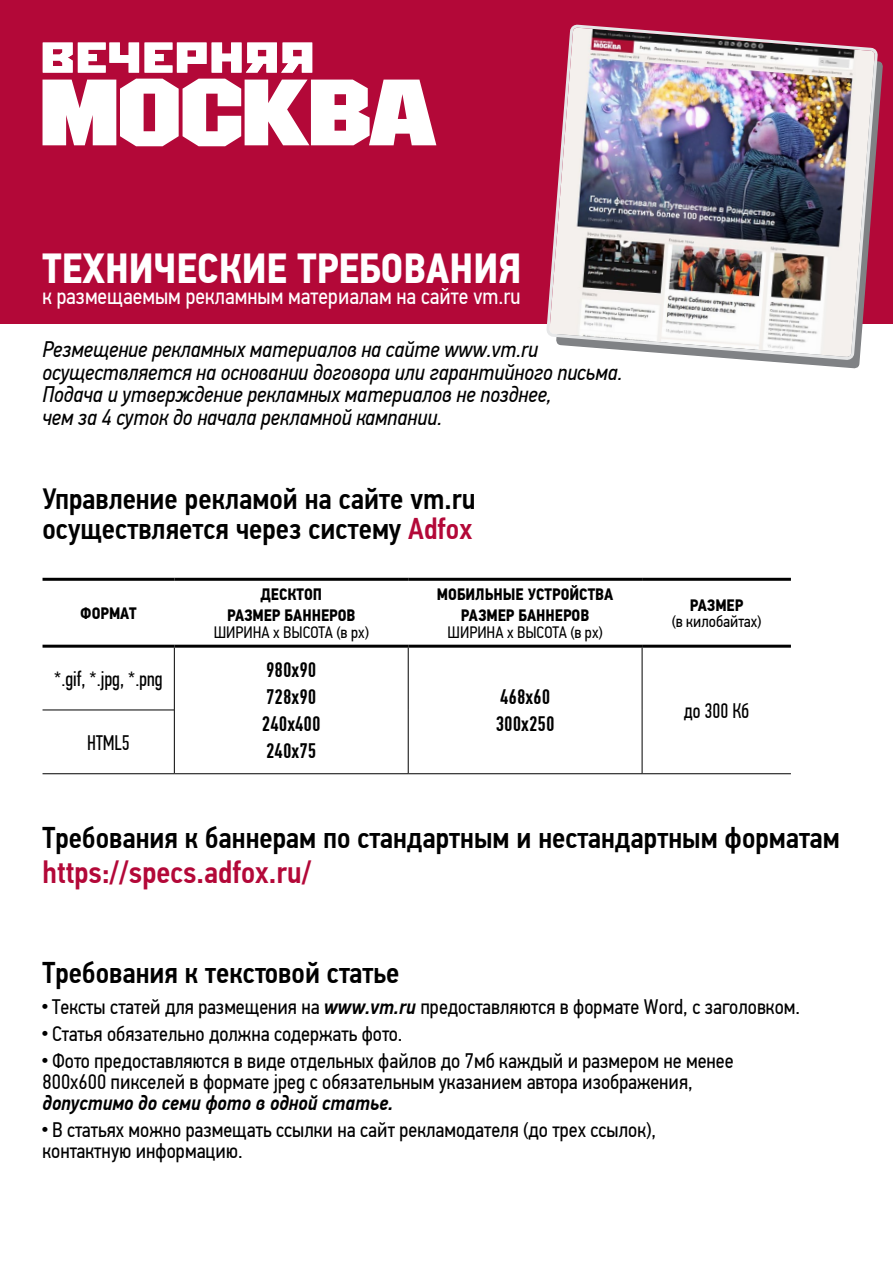
<style>
.page{position:relative;width:893px;height:1263px;background:#fff}
.page>*{position:absolute;margin:0;border:0;box-sizing:border-box;transform-origin:0 0}
.t1{font:700 42px "PF Din Text Cond Pro";color:#fff}
.t2{font:500 31.5px "PF Din Text Cond Pro";color:#b30838}
.t3{font:500 30px/30px "PF Din Text Cond Pro";color:#000}
.t4{font:22.8px "PF Din Text Cond Pro";color:#fff}
.t5{font:italic 22.5px/22.5px "PF Din Text Cond Pro";color:#000}
.t6{font:21px/27px "PF Din Text Cond Pro";color:#000}
.t7{font:500 21px/27px "PF Din Text Comp Pro";color:#000}
.t8{font:21px "PF Din Text Comp Pro";color:#000}
.t9{font:700 16.5px/21px "PF Din Text Cond Pro";color:#000;text-align:center}
.t10{font:16.5px "PF Din Text Cond Pro";color:#000}
.s1{color:#b30838}
.s2{font-family:"Officina Serif Extra Bold ITC"}
.s3{font-weight:500;font-style:italic}
</style>
<div class="page">
<div style="left:0;top:0;width:893px;height:324px;background:#b30838"></div>
<svg style="left:43px;top:79px;width:393px;height:67px"></svg>
<svg style="left:43px;top:43px;width:96px;height:30px"></svg>
<svg style="left:145px;top:43px;width:167px;height:30px"></svg>
<hr style="left:43px;top:578px;width:131px;height:3px;background:#000">
<hr style="left:174px;top:578px;width:234px;height:3px;background:#000">
<hr style="left:408px;top:578px;width:234px;height:3px;background:#000">
<hr style="left:642px;top:578px;width:149px;height:3px;background:#000">
<hr style="left:43px;top:645px;width:131px;height:3px;background:#000">
<hr style="left:174px;top:645px;width:234px;height:3px;background:#000">
<hr style="left:408px;top:645px;width:234px;height:3px;background:#000">
<hr style="left:642px;top:645px;width:149px;height:3px;background:#000">
<hr style="left:174px;top:648px;width:1px;height:62px;background:#000">
<hr style="left:174px;top:773px;width:234px;height:1px;background:#000">
<hr style="left:408px;top:773px;width:234px;height:1px;background:#000">
<hr style="left:408px;top:648px;width:1px;height:62px;background:#000">
<hr style="left:642px;top:648px;width:1px;height:62px;background:#000">
<hr style="left:408px;top:710px;width:1px;height:63px;background:#000">
<hr style="left:642px;top:710px;width:1px;height:63px;background:#000">
<hr style="left:43px;top:710px;width:131px;height:1px;background:#000">
<hr style="left:43px;top:773px;width:131px;height:1px;background:#000">
<hr style="left:174px;top:710px;width:1px;height:63px;background:#000">
<hr style="left:642px;top:773px;width:149px;height:1px;background:#000">
<img style="left:546px;top:24px;width:333px;height:338px">
<h1 class="t1" style="left:43px;top:243px;width:480px">ТЕХНИЧЕСКИЕ ТРЕБОВАНИЯ</h1>
<p class="t4" style="left:43px;top:283px;width:480px">к размещаемым рекламным материалам на сайте vm.ru</p>
<p class="t5" style="left:43px;top:338px;width:582px">Резмещение рекламных материалов на сайте www.vm.ru осуществляется на основании договора или гарантийного письма.<br>Подача и утверждение рекламных материалов не позднее,<br>чем за 4 суток до начала рекламной кампании.</p>
<h3 class="t3" style="left:43px;top:484px;width:435px">Управление рекламой на сайте vm.ru осуществляется через систему <span class="s1">Adfox</span></h3>
<p class="t9" style="left:80px;top:603px;width:58px">ФОРМАТ</p>
<p class="t9" style="left:227px;top:584px;width:130px">ДЕСКТОП<br>РАЗМЕР БАННЕРОВ</p>
<p class="t10" style="left:214px;top:622px;width:157px">ширина х высота (в px)</p>
<p class="t8" style="left:54px;top:667px;width:110px">*.gif, *.jpg, *.png</p>
<p class="t7" style="left:262px;top:657px;width:60px">980x90<br>728х90<br>240х400<br>240x75</p>
<p class="t8" style="left:87px;top:731px;width:44px">HTML5</p>
<p class="t9" style="left:437px;top:584px;width:178px">МОБИЛЬНЫЕ УСТРОЙСТВА<br>РАЗМЕР БАННЕРОВ</p>
<p class="t10" style="left:448px;top:622px;width:157px">ширина х высота (в px)</p>
<p class="t7" style="left:496px;top:684px;width:60px">468х60<br>300х250</p>
<p class="t9" style="left:690px;top:595px;width:55px">РАЗМЕР</p>
<p class="t10" style="left:672px;top:612px;width:91px">(в килобайтах)</p>
<p class="t8" style="left:684px;top:699px;width:67px">до 300 Кб</p>
<h3 class="t3" style="left:43px;top:823px;width:799px">Требования к баннерам по стандартным и нестандартным форматам</h3>
<h2 class="t2" style="left:43px;top:853px;width:270px">https://specs.adfox.ru/</h2>
<h3 class="t3" style="left:43px;top:958px;width:358px">Требования к текстовой статье</h3>
<p class="t6" style="left:43px;top:993px;width:759px"><span class="s2">·</span> Тексты статей для размещения на <span class="s3">www.vm.ru</span> предоставляются в формате Word, с заголовком. <span class="s2">·</span> Статья обязательно должна содержать фото.<br><span class="s2">·</span> Фото предоставляются в виде отдельных файлов до 7мб каждый и размером не менее</p>
<p class="t6" style="left:43px;top:1068px;width:652px">800х600 пикселей в формате jpeg с обязательным указанием автора изображения,</p>
<p class="t6" style="left:43px;top:1089px;width:615px"><span class="s3">допустимо до семи фото в одной статье.<br></span><span class="s2">·</span> В статьях можно размещать ссылки на сайт рекламодателя (до трех ссылок),</p>
<p class="t6" style="left:43px;top:1137px;width:202px">контактную информацию.</p>
</div>
